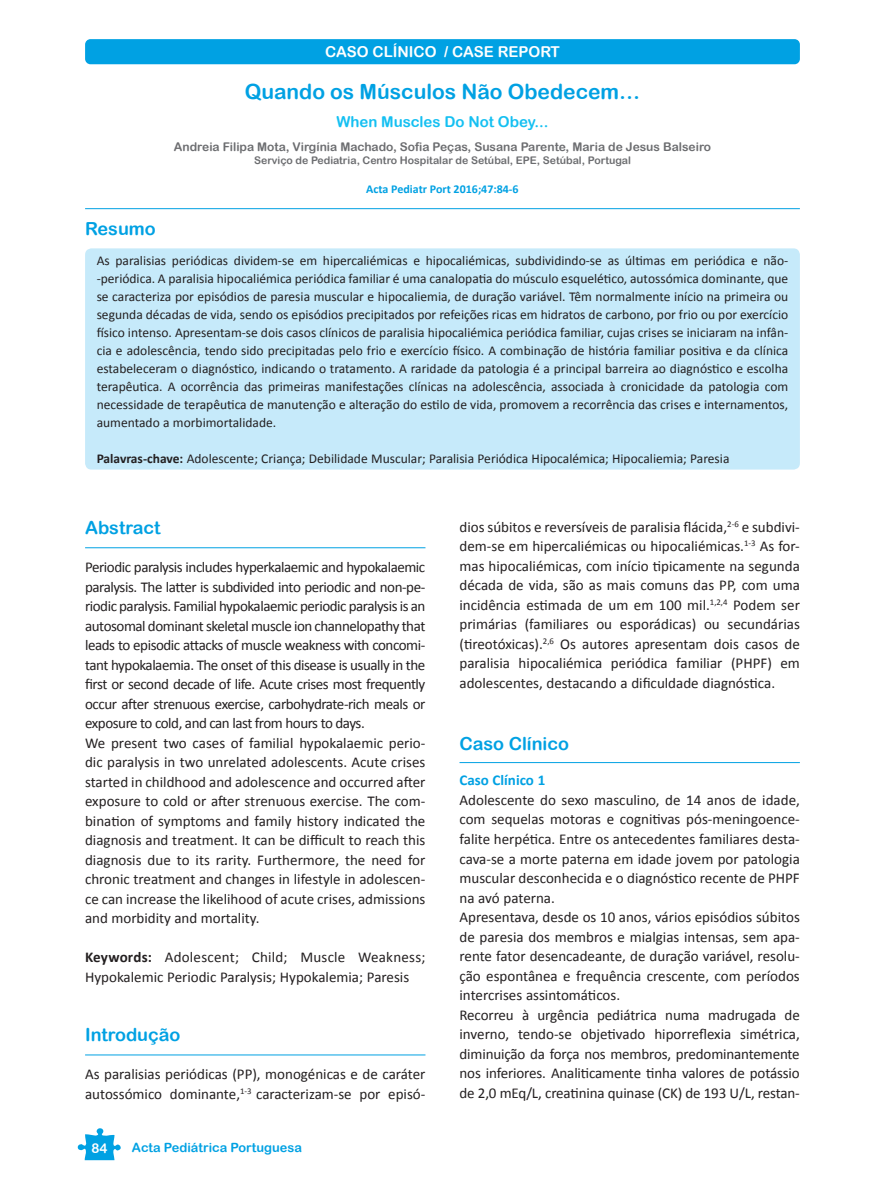
<style>
.page{position:relative;width:885px;height:1191px;background:#fff}
.page>*{position:absolute;margin:0;border:0;box-sizing:border-box;transform-origin:0 0}
.t1{font:21px "Arial Rounded MT Bold";color:#00a1e3}
.t2{font:18px "Arial Rounded MT Bold";color:#00a1e3}
.t3{font:15px/19.5px "Calibri";color:#231f20}
.t4{font:15px/19.5px "Calibri";letter-spacing:-.03em;color:#231f20}
.t5{font:15px "Arial Rounded MT Bold";color:#15c0f2}
.t6{font:15px "Arial Rounded MT Bold";color:#fff}
.t7{font:700 15px "Calibri";color:#00a1e3}
.t8{font:13.5px/18px "Calibri";color:#231f20;text-align:justify}
.t9{font:13.5px "Arial Rounded MT Bold";color:#fff}
.t10{font:12.75px "Arial Rounded MT Bold";color:#00a1e3}
.t11{font:12px "Arial Rounded MT Bold";color:#6c6d70}
.t12{font:700 12px "Calibri";color:#00a1e3}
.t13{font:10.5px "Arial Rounded MT Bold";color:#6c6d70}
.s1{font-weight:700}
</style>
<div class="page">
<div style="left:85px;top:39px;width:714px;height:25px;background:#00a1e3;border-radius:5px"></div>
<svg style="left:77px;top:1128px;width:44px;height:32px"></svg>
<hr style="left:85px;top:208px;width:714px;height:1px;background:#00a1e3">
<div style="left:85px;top:248px;width:714px;height:221px;background:#c6eafa;border-radius:6px"></div>
<hr style="left:85px;top:547px;width:340px;height:1px;background:#00a1e3">
<hr style="left:85px;top:1054px;width:340px;height:1px;background:#00a1e3">
<hr style="left:459px;top:762px;width:340px;height:1px;background:#00a1e3">
<p class="t6" style="left:325px;top:43px;width:236px">Caso clínico / Case report</p>
<h1 class="t1" style="left:245px;top:79px;width:397px">Quando os Músculos Não Obedecem…</h1>
<p class="t5" style="left:336px;top:113px;width:214px">When Muscles Do Not Obey...</p>
<p class="t11" style="left:174px;top:140px;width:538px">Andreia Filipa Mota, Virgínia Machado, Sofia Peças, Susana Parente, Maria de Jesus Balseiro</p>
<p class="t13" style="left:254px;top:154px;width:378px">Serviço de Pediatria, Centro Hospitalar de Setúbal, EPE, Setúbal, Portugal</p>
<p class="t12" style="left:366px;top:181px;width:154px">Acta Pediatr Port 2016;47:84-6</p>
<p class="t2" style="left:85px;top:218px;width:72px">Resumo</p>
<p class="t8" style="left:97px;top:251px;width:693px">As paralisias periódicas dividem-se em hipercaliémicas e hipocaliémicas, subdividindo-se as últimas em periódica e não--periódica. A paralisia hipocaliémica periódica familiar é uma canalopatia do músculo esquelético, autossómica dominante, que se caracteriza por episódios de paresia muscular e hipocaliemia, de duração variável. Têm normalmente início na primeira ou segunda décadas de vida, sendo os episódios precipitados por refeições ricas em hidratos de carbono, por frio ou por exercício físico intenso. Apresentam-se dois casos clínicos de paralisia hipocaliémica periódica familiar, cujas crises se iniciaram na infân&shy;cia e adolescência, tendo sido precipitadas pelo frio e exercício físico. A combinação de história familiar positiva e da clínica estabeleceram o diagnóstico, indicando o tratamento. A raridade da patologia é a principal barreira ao diagnóstico e escolha terapêutica. A ocorrência das primeiras manifestações clínicas na adolescência, associada à cronicidade da patologia com necessidade de terapêutica de manutenção e alteração do estilo de vida, promovem a recorrência das crises e internamentos, aumentado a morbimortalidade.</p>
<p class="t8" style="left:97px;top:449px;width:634px"><span class="s1">Palavras-chave:</span> Adolescente; Criança; Debilidade Muscular; Paralisia Periódica Hipocalémica; Hipocaliemia; Paresia</p>
<p class="t2" style="left:85px;top:517px;width:77px">Abstract</p>
<p class="t4" style="left:85px;top:557px;width:342px">Periodic paralysis includes hyperkalaemic and hypokalaemic paralysis. The latter is subdivided into periodic and non-pe&shy;riodic paralysis. Familial hypokalaemic periodic paralysis is an autosomal dominant skeletal muscle ion channelopathy that leads to episodic attacks of muscle weakness with concomi&shy;tant hypokalaemia. The onset of this disease is usually in the first or second decade of life. Acute crises most frequently occur after strenuous exercise, carbohydrate-rich meals or exposure to cold, and can last from hours to days.<br>We present two cases of familial hypokalaemic perio&shy;dic paralysis in two unrelated adolescents. Acute crises started in childhood and adolescence and occurred after exposure to cold or after strenuous exercise. The com&shy;bination of symptoms and family history indicated the diagnosis and treatment. It can be difficult to reach this diagnosis due to its rarity. Furthermore, the need for chronic treatment and changes in lifestyle in adolescen&shy;ce can increase the likelihood of acute crises, admissions and morbidity and mortality.</p>
<p class="t3" style="left:85px;top:947px;width:342px"><span class="s1">Keywords:</span> Adolescent; Child; Muscle Weakness;<br>Hypokalemic Periodic Paralysis; Hypokalemia; Paresis</p>
<p class="t2" style="left:85px;top:1024px;width:97px">I ntrodução</p>
<p class="t3" style="left:85px;top:1064px;width:342px">As paralisias periódicas (PP), monogénicas e de caráter autossómico dominante,<sup>1-3</sup> caracterizam-se por episó-</p>
<p class="t9" style="left:92px;top:1139px;width:18px">84</p>
<p class="t10" style="left:132px;top:1140px;width:171px">Acta Pediátrica Portuguesa</p>
<p class="t3" style="left:459px;top:516px;width:342px;text-align:justify">dios súbitos e reversíveis de paralisia flácida,<sup>2-6</sup> e subdivi&shy;dem-se em hipercaliémicas ou hipocaliémicas.<sup>1-3</sup> As for&shy;mas hipocaliémicas, com início tipicamente na segunda década de vida, são as mais comuns das PP, com uma incidência estimada de um em 100 mil.<sup>1,2,4</sup> Podem ser primárias (familiares ou esporádicas) ou secundárias (tireotóxicas).<sup>2,6</sup> Os autores apresentam dois casos de paralisia hipocaliémica periódica familiar (PHPF) em adolescentes, destacando a dificuldade diagnóstica.</p>
<p class="t2" style="left:459px;top:733px;width:111px">Caso Clínico</p>
<p class="t7" style="left:459px;top:771px;width:87px">Caso Clínico 1</p>
<p class="t3" style="left:459px;top:789px;width:342px">Adolescente do sexo masculino, de 14 anos de idade, com sequelas motoras e cognitivas pós-meningoence&shy;falite herpética. Entre os antecedentes familiares desta&shy;cava-se a morte paterna em idade jovem por patologia muscular desconhecida e o diagnóstico recente de PHPF na avó paterna.<br>Apresentava, desde os 10 anos, vários episódios súbitos de paresia dos membros e mialgias intensas, sem apa&shy;rente fator desencadeante, de duração variável, resolu&shy;ção espontânea e frequência crescente, com períodos intercrises assintomáticos.<br>Recorreu à urgência pediátrica numa madrugada de inverno, tendo-se objetivado hiporreflexia simétrica, diminuição da força nos membros, predominantemente nos inferiores. Analiticamente tinha valores de potássio de 2,0 mEq/L, creatinina quinase (CK) de 193 U/L, restan-</p>
</div>
